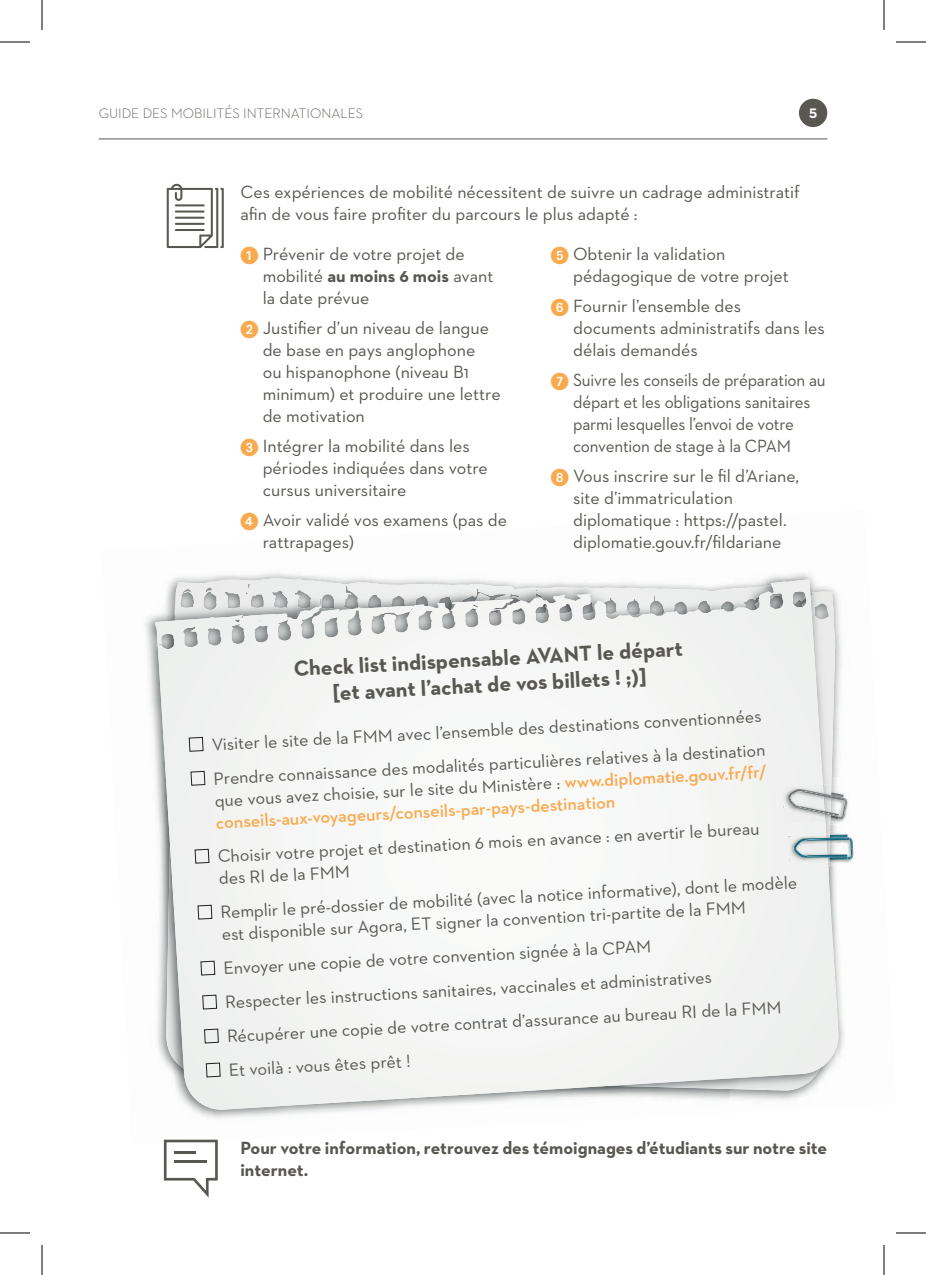
<style>
.page{position:relative;width:926px;height:1275px;background:#fff}
.page>*{position:absolute;margin:0;border:0;box-sizing:border-box;transform-origin:0 0}
.t1{font:700 22px/26px "Neutraface 2 Text";color:#585752;text-align:center}
.t2{font:18px/22px "Neutraface 2 Text";color:#585752}
.t3{font:18px/22px "Neutraface 2 Text";color:#585752;scale:.95 1}
.t4{font:600 18px/22px "Neutraface 2 Text";color:#faaa4e}
.t5{font:700 18px/22px "Neutraface 2 Text";color:#585752}
.t6{font:300 14px "Neutraface 2 Text";color:#585752}
.t7{font:700 14px "Neutraface 2 Text";color:#fff}
.s1{font-family:"European Pi One";color:#faaa4e}
.s2{font-weight:700}
.s3{font-weight:400;color:#585752}
</style>
<div class="page">
<hr style="left:99px;top:138px;width:728px;height:1px;background:#585752">
<div style="left:799px;top:99px;width:28px;height:28px;background:#585752;border-radius:50%"></div>
<div style="left:170px;top:573px;width:641px;height:522px;background:#f4f5f4"></div>
<img style="left:145px;top:577px;width:261px;height:72px">
<img style="left:811px;top:575px;width:33px;height:516px">
<img style="left:145px;top:646px;width:25px;height:325px">
<img style="left:829px;top:867px;width:6px;height:106px">
<img style="left:157px;top:971px;width:21px;height:173px">
<img style="left:173px;top:1058px;width:42px;height:81px">
<img style="left:803px;top:1039px;width:35px;height:46px">
<img style="left:213px;top:1085px;width:516px;height:54px">
<img style="left:729px;top:1085px;width:76px;height:16px">
<img style="left:829px;top:830px;width:25px;height:35px">
<img style="left:830px;top:777px;width:18px;height:48px">
<img style="left:175px;top:578px;width:146px;height:42px">
<img style="left:159px;top:634px;width:15px;height:15px">
<img style="left:232px;top:610px;width:130px;height:34px">
<img style="left:371px;top:622px;width:62px;height:12px">
<img style="left:465px;top:622px;width:13px;height:5px">
<img style="left:512px;top:622px;width:14px;height:2px">
<img style="left:488px;top:622px;width:14px;height:4px">
<img style="left:535px;top:622px;width:14px;height:1px">
<img style="left:235px;top:591px;width:571px;height:31px">
<svg style="left:468px;top:604px;width:8px;height:7px"></svg>
<img style="left:411px;top:605px;width:67px;height:5px">
<svg style="left:490px;top:610px;width:9px;height:3px"></svg>
<svg style="left:748px;top:579px;width:59px;height:31px;background:#ced0cf"></svg>
<img style="left:825px;top:819px;width:21px;height:3px">
<img style="left:782px;top:819px;width:43px;height:5px">
<svg style="left:768px;top:783px;width:79px;height:36px"></svg>
<img style="left:826px;top:833px;width:25px;height:29px">
<img style="left:830px;top:834px;width:17px;height:2px">
<img style="left:788px;top:834px;width:40px;height:30px">
<svg style="left:773px;top:836px;width:80px;height:24px"></svg>
<svg style="left:164px;top:1139px;width:54px;height:58px"></svg>
<svg style="left:188px;top:736px;width:16px;height:16px"></svg>
<svg style="left:190px;top:770px;width:16px;height:16px"></svg>
<svg style="left:194px;top:848px;width:16px;height:16px"></svg>
<svg style="left:197px;top:904px;width:16px;height:16px"></svg>
<svg style="left:200px;top:960px;width:16px;height:16px"></svg>
<svg style="left:202px;top:994px;width:16px;height:16px"></svg>
<svg style="left:203px;top:1028px;width:16px;height:16px"></svg>
<svg style="left:205px;top:1062px;width:16px;height:16px"></svg>
<svg style="left:167px;top:184px;width:57px;height:64px"></svg>
<hr style="left:0;top:42px;width:30px;height:1px;background:#000">
<hr style="left:896px;top:42px;width:30px;height:1px;background:#000">
<hr style="left:0;top:1232px;width:30px;height:1px;background:#000">
<hr style="left:896px;top:1232px;width:30px;height:1px;background:#000">
<hr style="left:42px;top:0;width:1px;height:30px;background:#000">
<hr style="left:42px;top:1245px;width:1px;height:30px;background:#000">
<hr style="left:884px;top:0;width:1px;height:30px;background:#000">
<hr style="left:884px;top:1245px;width:1px;height:30px;background:#000">
<p class="t6" style="left:99px;top:105px;width:266px">GUIDE DES MOBILITÉS INTERNATIONALES</p>
<p class="t7" style="left:809px;top:105px;width:10px">5</p>
<p class="t2" style="left:240px;top:180px;width:561px">Ces expériences de mobilité nécessitent de suivre un cadrage administratif afin de vous faire profiter du parcours le plus adapté :</p>
<p class="t2" style="left:263px;top:243px;width:232px;text-indent:-22px"><span class="s1">1</span> Prévenir de votre projet de mobilité <span class="s2">au moins 6 mois</span> avant la date prévue</p>
<p class="t2" style="left:263px;top:317px;width:239px;text-indent:-22px"><span class="s1">2</span> Justifier d’un niveau de langue de base en pays anglophone<br>ou hispanophone (niveau B1 minimum) et produire une lettre de motivation</p>
<p class="t2" style="left:263px;top:435px;width:227px;text-indent:-22px"><span class="s1">3</span> Intégrer la mobilité dans les périodes indiquées dans votre cursus universitaire</p>
<p class="t2" style="left:263px;top:509px;width:246px;text-indent:-22px"><span class="s1">4</span> Avoir validé vos examens (pas de rattrapages)</p>
<p class="t2" style="left:573px;top:243px;width:217px;text-indent:-22px"><span class="s1">5</span> Obtenir la validation pédagogique de votre projet</p>
<p class="t2" style="left:573px;top:295px;width:253px;text-indent:-22px"><span class="s1">6</span> Fournir l’ensemble des documents administratifs dans les délais demandés</p>
<p class="t3" style="left:573px;top:369px;width:267px;text-indent:-22px"><span class="s1">7</span> Suivre les conseils de préparation au départ et les obligations sanitaires parmi lesquelles l’envoi de votre convention de stage à la CPAM</p>
<p class="t2" style="left:573px;top:465px;width:228px;text-indent:-22px"><span class="s1">8</span> Vous inscrire sur le fil d’Ariane, site d’immatriculation diplomatique : https://pastel. diplomatie.gouv.fr/fildariane</p>
<p class="t1" style="left:293px;top:655px;width:391px;rotate:-3deg">Check list indispensable AVANT le départ [et avant l’achat de vos billets ! ;)]</p>
<p class="t2" style="left:211px;top:727px;width:554px;line-height:34px;rotate:-3deg">Visiter le site de la FMM avec l’ensemble des destinations conventionnées<br>Prendre connaissance des modalités particulières relatives à la destination</p>
<p class="t4" style="left:214px;top:789px;width:554px;rotate:-3deg"><span class="s3">que vous avez choisie, sur le site du Ministère :</span> www.diplomatie.gouv.fr/fr/ conseils-aux-voyageurs/conseils-par-pays-destination</p>
<p class="t2" style="left:217px;top:845px;width:544px;rotate:-3deg">Choisir votre projet et destination 6 mois en avance : en avertir le bureau des RI de la FMM</p>
<p class="t2" style="left:220px;top:901px;width:579px;rotate:-3deg">Remplir le pré-dossier de mobilité (avec la notice informative), dont le modèle est disponible sur Agora, ET signer la convention tri-partite de la FMM</p>
<p class="t2" style="left:223px;top:951px;width:557px;line-height:34px;rotate:-3deg">Envoyer une copie de votre convention signée à la CPAM<br>Respecter les instructions sanitaires, vaccinales et administratives Récupérer une copie de votre contrat d’assurance au bureau RI de la FMM Et voilà : vous êtes prêt !</p>
<p class="t5" style="left:240px;top:1136px;width:588px">Pour votre information, retrouvez des témoignages d’étudiants sur notre site internet.</p>
</div>
